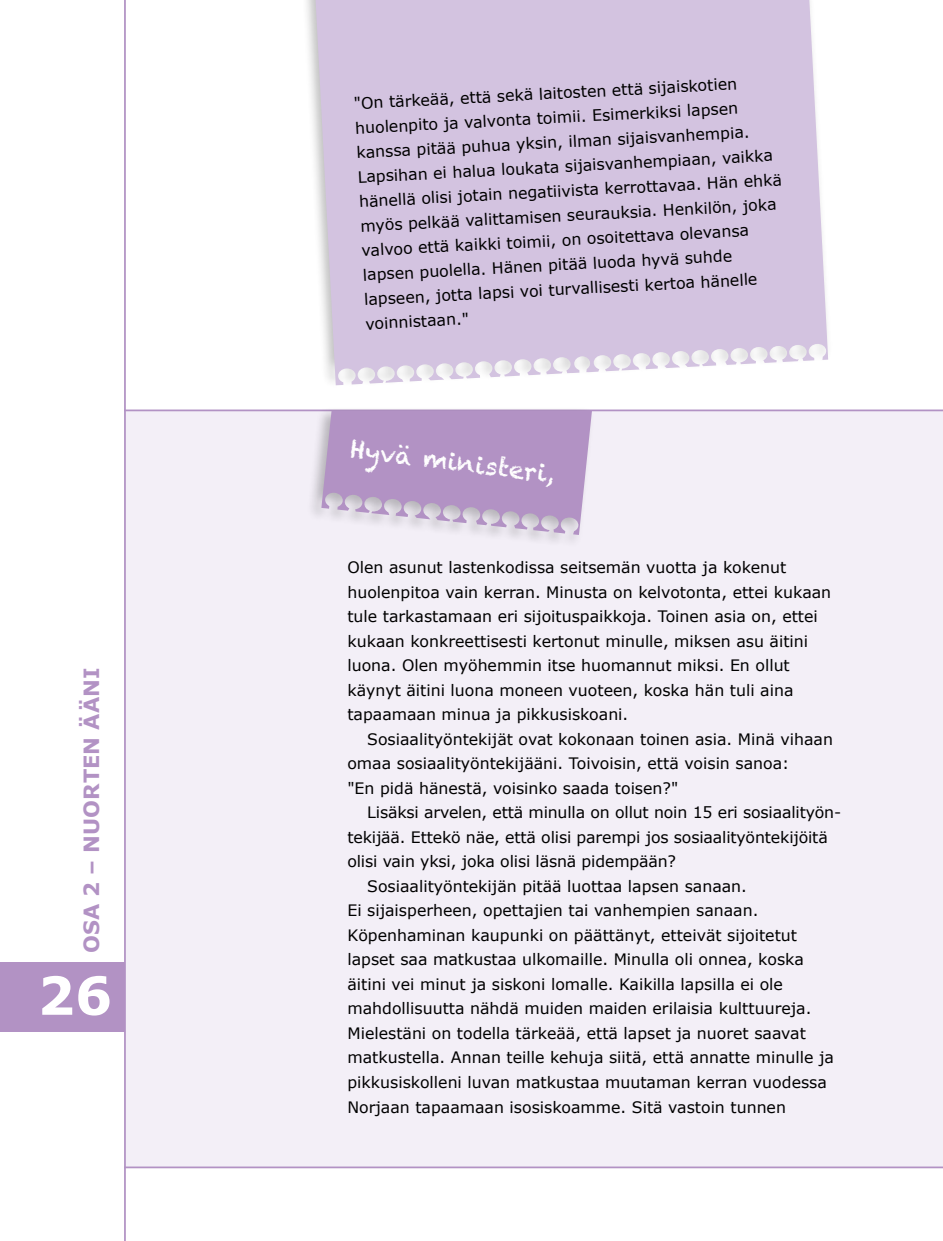
<style>
.page{position:relative;width:943px;height:1241px;background:#fff}
.page>*{position:absolute;margin:0;border:0;box-sizing:border-box;transform-origin:0 0}
.t1{font:700 52.5px "Verdana";color:#fff}
.t2{font:24.5px "Chalkduster";color:#fff}
.t3{font:700 21px "Verdana";color:#b292c4}
.t4{font:15.75px/24.5px "Verdana";color:#000}
</style>
<div class="page">
<div style="left:0;top:962px;width:126px;height:69px;background:#b292c4"></div>
<div style="left:301px;top:0;width:531px;height:388px;background:#000;opacity:.25"></div>
<svg style="left:315px;top:0;width:513px;height:385px;background:#d6c7e2"></svg>
<div style="left:125px;top:410px;width:818px;height:756px;background:#f3eff7"></div>
<hr style="left:124px;top:0;width:2px;height:1240px;background:#b292c4">
<hr style="left:124px;top:409px;width:819px;height:2px;background:#b292c4">
<div style="left:306px;top:405px;width:289px;height:143px;background:#000;opacity:.25"></div>
<svg style="left:321px;top:410px;width:271px;height:125px;background:#bca2cb"></svg>
<hr style="left:124px;top:1166px;width:819px;height:1px;background:#b292c4">
<h3 class="t3" style="left:77px;top:952px;width:287px;rotate:-90deg">OSA 2 – NUORTEN ÄÄNI</h3>
<h1 class="t1" style="left:38px;top:958px;width:76px">26</h1>
<p class="t4" style="left:353px;top:91px;width:425px;rotate:-3deg">"On tärkeää, että sekä laitosten että sijaiskotien huolenpito ja valvonta toimii. Esimerkiksi lapsen kanssa pitää puhua yksin, ilman sijaisvanhempia.<br>Lapsihan ei halua loukata sijaisvanhempiaan, vaikka hänellä olisi jotain negatiivista kerrottavaa. Hän ehkä myös pelkää valittamisen seurauksia. Henkilön, joka valvoo että kaikki toimii, on osoitettava olevansa lapsen puolella. Hänen pitää luoda hyvä suhde lapseen, jotta lapsi voi turvallisesti kertoa hänelle voinnistaan."</p>
<h2 class="t2" style="left:352px;top:434px;width:207px;rotate:7deg">Hyvä ministeri,</h2>
<p class="t4" style="left:347px;top:554px;width:485px">Olen asunut lastenkodissa seitsemän vuotta ja kokenut huolenpitoa vain kerran. Minusta on kelvotonta, ettei kukaan tule tarkastamaan eri sijoituspaikkoja. Toinen asia on, ettei kukaan konkreettisesti kertonut minulle, miksen asu äitini luona. Olen myöhemmin itse huomannut miksi. En ollut käynyt äitini luona moneen vuoteen, koska hän tuli aina tapaamaan minua ja pikkusiskoani.</p>
<p class="t4" style="left:347px;top:726px;width:487px;text-indent:20px">Sosiaalityöntekijät ovat kokonaan toinen asia. Minä vihaan omaa sosiaalityöntekijääni. Toivoisin, että voisin sanoa:<br>"En pidä hänestä, voisinko saada toisen?"</p>
<p class="t4" style="left:367px;top:800px;width:475px">Lisäksi arvelen, että minulla on ollut noin 15 eri sosiaalityön-</p>
<p class="t4" style="left:347px;top:824px;width:482px">tekijää. Ettekö näe, että olisi parempi jos sosiaalityöntekijöitä</p>
<p class="t4" style="left:347px;top:849px;width:330px">olisi vain yksi, joka olisi läsnä pidempään?</p>
<p class="t4" style="left:367px;top:873px;width:381px">Sosiaalityöntekijän pitää luottaa lapsen sanaan.</p>
<p class="t4" style="left:347px;top:898px;width:412px">Ei sijaisperheen, opettajien tai vanhempien sanaan.</p>
<p class="t4" style="left:347px;top:922px;width:451px">Köpenhaminan kaupunki on päättänyt, etteivät sijoitetut</p>
<p class="t4" style="left:347px;top:947px;width:458px">lapset saa matkustaa ulkomaille. Minulla oli onnea, koska</p>
<p class="t4" style="left:347px;top:971px;width:437px">äitini vei minut ja siskoni lomalle. Kaikilla lapsilla ei ole</p>
<p class="t4" style="left:347px;top:996px;width:465px">mahdollisuutta nähdä muiden maiden erilaisia kulttuureja.</p>
<p class="t4" style="left:347px;top:1020px;width:460px">Mielestäni on todella tärkeää, että lapset ja nuoret saavat</p>
<p class="t4" style="left:347px;top:1045px;width:488px">matkustella. Annan teille kehuja siitä, että annatte minulle ja</p>
<p class="t4" style="left:347px;top:1069px;width:481px">pikkusiskolleni luvan matkustaa muutaman kerran vuodessa</p>
<p class="t4" style="left:347px;top:1094px;width:440px">Norjaan tapaamaan isosiskoamme. Sitä vastoin tunnen</p>
</div>
